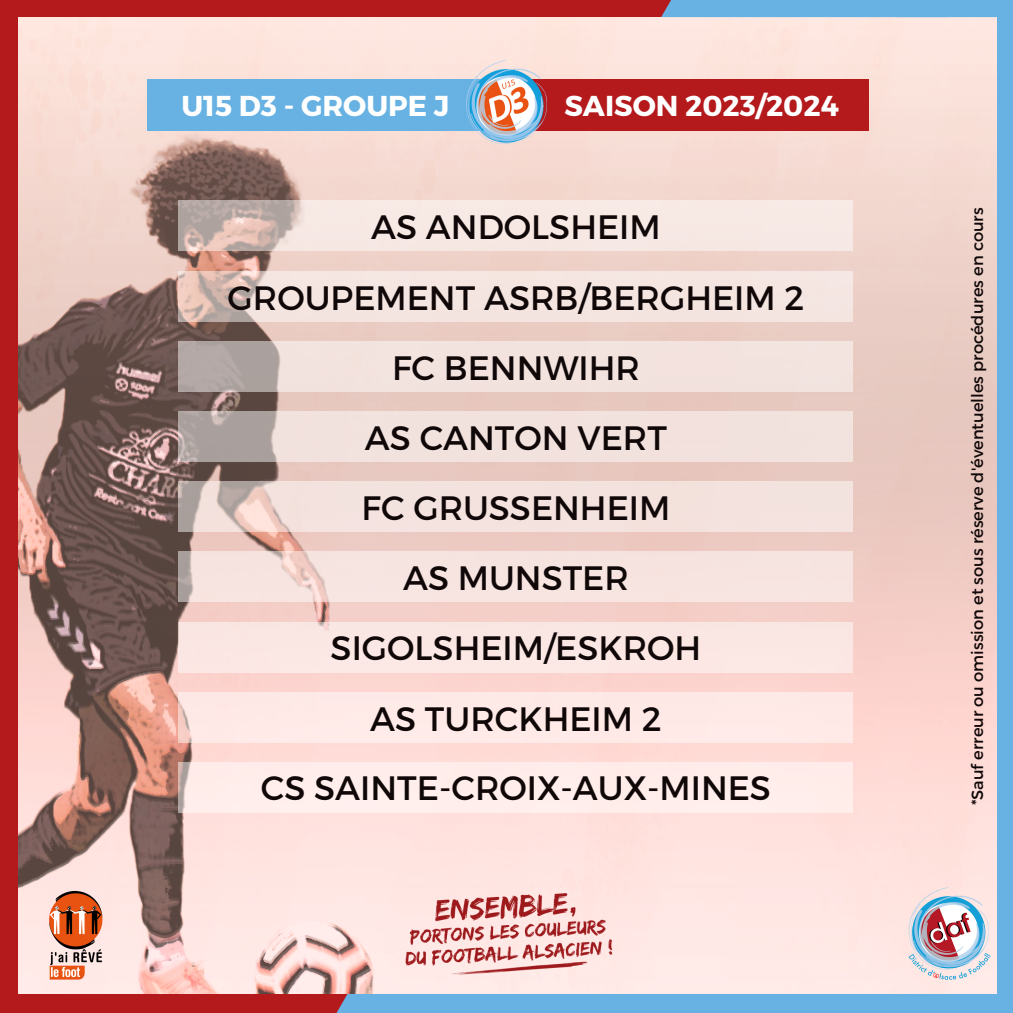
<style>
.page{position:relative;width:1013px;height:1013px;background:#fff}
.page>*{position:absolute;margin:0;border:0;box-sizing:border-box;transform-origin:0 0}
.t1{font:33.75px "Montserrat";color:#100808}
.t2{font:700 28.75px "Montserrat";color:#fff}
.t3{font:16.25px "Montserrat";color:#100808}
</style>
<div class="page">
<img style="left:19px;top:17px;width:978px;height:977px">
<div style="left:997px;top:0;width:15px;height:1012px;background:#67b2e3"></div>
<div style="left:171px;top:994px;width:841px;height:18px;background:#67b2e3"></div>
<div style="left:0;top:0;width:892px;height:17px;background:#b4191c"></div>
<div style="left:661px;top:0;width:287px;height:17px;background:#67b2e3"></div>
<div style="left:895px;top:0;width:117px;height:17px;background:#67b2e3"></div>
<div style="left:0;top:0;width:18px;height:1012px;background:#b4191c"></div>
<div style="left:181px;top:994px;width:166px;height:18px;background:#b4191c"></div>
<div style="left:0;top:994px;width:275px;height:18px;background:#b4191c"></div>
<img style="left:907px;top:886px;width:83px;height:96px">
<img style="left:392px;top:888px;width:221px;height:91px">
<img style="left:44px;top:887px;width:63px;height:95px">
<div style="left:147px;top:80px;width:356px;height:51px;background:#67b2e3"></div>
<div style="left:506px;top:80px;width:363px;height:51px;background:#b4191c"></div>
<img style="left:459px;top:54px;width:94px;height:95px">
<svg style="left:179px;top:200px;width:674px;height:51px;background:#eedfda"></svg>
<svg style="left:179px;top:271px;width:674px;height:51px;background:#f0e0db"></svg>
<svg style="left:179px;top:341px;width:674px;height:51px;background:#e8d9d5"></svg>
<svg style="left:179px;top:411px;width:674px;height:51px;background:#e8d8d4"></svg>
<svg style="left:179px;top:481px;width:674px;height:51px;background:#efddd9"></svg>
<div style="left:179px;top:551px;width:674px;height:51px;background:#f7e4e0"></div>
<div style="left:179px;top:621px;width:674px;height:51px;background:#fbe7e4"></div>
<div style="left:179px;top:691px;width:674px;height:51px;background:#ffeae7"></div>
<div style="left:179px;top:761px;width:674px;height:51px;background:#ffedeb"></div>
<p class="t2" style="left:181px;top:87px;width:269px">U15 D3 - GROUPE J</p>
<p class="t2" style="left:564px;top:87px;width:276px">SAISON 2023/2024</p>
<p class="t1" style="left:371px;top:205px;width:291px">AS ANDOLSHEIM</p>
<p class="t1" style="left:227px;top:275px;width:578px">GROUPEMENT ASRB/BERGHEIM 2</p>
<p class="t1" style="left:392px;top:346px;width:249px">FC BENNWIHR</p>
<p class="t1" style="left:365px;top:416px;width:303px">AS CANTON VERT</p>
<p class="t1" style="left:361px;top:486px;width:310px">FC GRUSSENHEIM</p>
<p class="t1" style="left:403px;top:556px;width:227px">AS MUNSTER</p>
<p class="t1" style="left:330px;top:626px;width:372px">SIGOLSHEIM/ESKROH</p>
<p class="t1" style="left:370px;top:697px;width:293px">AS TURCKHEIM 2</p>
<p class="t1" style="left:261px;top:766px;width:511px">CS SAINTE-CROIX-AUX-MINES</p>
<p class="t3" style="left:966px;top:805px;width:599px;rotate:-90deg">*Sauf erreur ou omission et sous réserve d'éventuelles procédures en cours</p>
</div>
